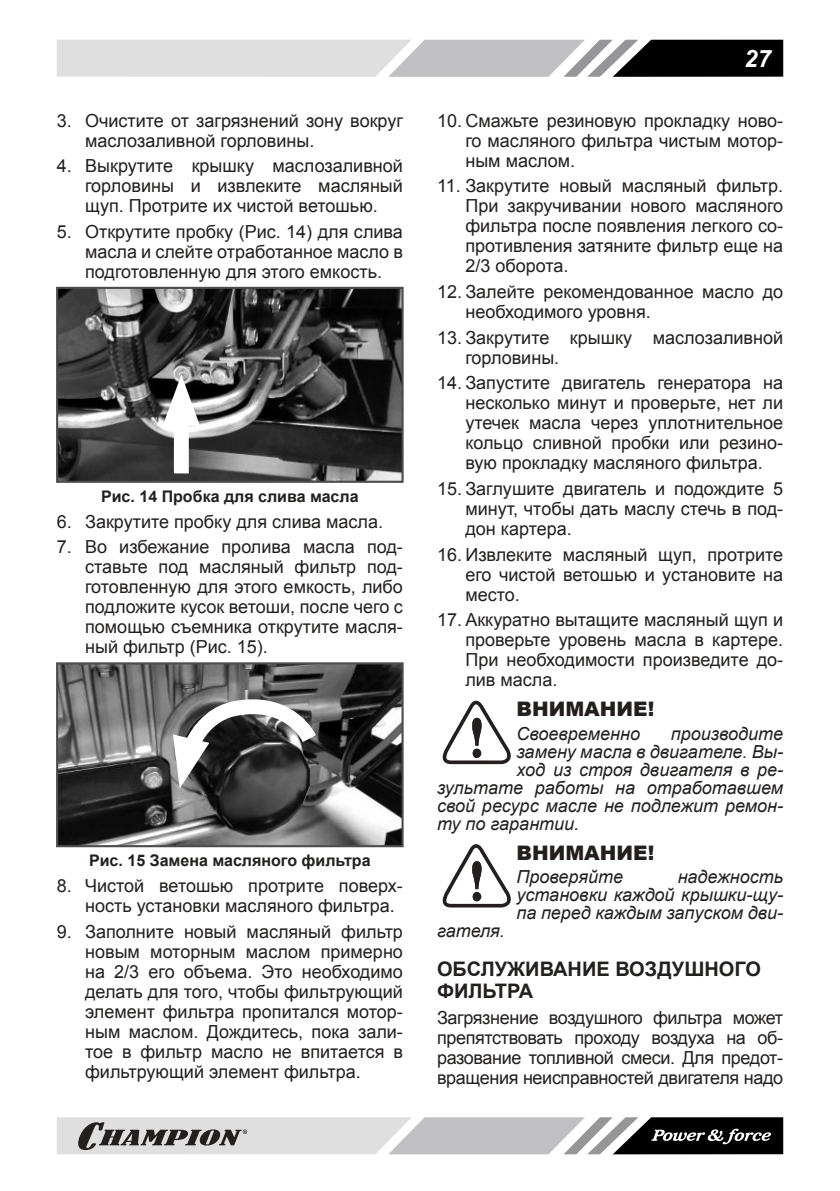
<style>
.page{position:relative;width:840px;height:1191px;background:#fff}
.page>*{position:absolute;margin:0;border:0;box-sizing:border-box;transform-origin:0 0}
.t1{font:italic 700 24px "Arial";color:#fff}
.t2{font:700 20px/22px "Arial";color:#241f1f}
.t3{font:900 20px "Arial";color:#241f1f}
.t4{font:18px/20px "Arial";color:#241f1f;text-align:justify}
.t5{font:italic 18px/18px "Arial";color:#241f1f;text-align:justify}
.t6{font:700 16px "Arial";color:#241f1f}
</style>
<div class="page">
<svg style="left:57px;top:40px;width:725px;height:37px;background:#aaa"></svg>
<svg style="left:57px;top:1117px;width:725px;height:37px;background:#a4a3a3"></svg>
<img style="left:59px;top:290px;width:341px;height:190px">
<div style="left:56px;top:287px;width:347px;height:196px;border:2px solid #4e4b4c"></div>
<div style="left:174px;top:404px;width:15px;height:69px;background:#fff"></div>
<svg style="left:163px;top:375px;width:37px;height:51px"></svg>
<img style="left:59px;top:665px;width:341px;height:179px">
<div style="left:56px;top:662px;width:347px;height:185px;border:2px solid #4e4b4c"></div>
<svg style="left:171px;top:682px;width:158px;height:106px"></svg>
<svg style="left:442px;top:700px;width:69px;height:64px"></svg>
<svg style="left:442px;top:844px;width:69px;height:63px"></svg>
<p class="t4" style="left:85px;top:110px;width:319px;text-indent:-28px">3. Очистите от загрязнений зону вокруг маслозаливной горловины.</p>
<p class="t4" style="left:85px;top:156px;width:319px;text-indent:-28px">4. Выкрутите крышку маслозаливной горловины и извлеките масляный щуп. Протрите их чистой ветошью.</p>
<p class="t4" style="left:85px;top:222px;width:319px;text-indent:-28px">5. Открутите пробку (Рис. 14) для слива масла и слейте отработанное масло в подготовленную для этого емкость.</p>
<p class="t6" style="left:101px;top:486px;width:259px">Рис. 14 Пробка для слива масла</p>
<p class="t4" style="left:57px;top:511px;width:328px">6. Закрутите пробку для слива масла.</p>
<p class="t4" style="left:85px;top:537px;width:319px;text-indent:-28px">7. Во избежание пролива масла под&shy;ставьте под масляный фильтр под&shy;готовленную для этого емкость, либо подложите кусок ветоши, после чего с помощью съемника открутите масля&shy;ный фильтр (Рис. 15).</p>
<p class="t6" style="left:89px;top:850px;width:283px">Рис. 15 Замена масляного фильтра</p>
<p class="t4" style="left:85px;top:876px;width:319px;text-indent:-28px">8. Чистой ветошью протрите поверх&shy;ность установки масляного фильтра.</p>
<p class="t4" style="left:85px;top:921px;width:319px;text-indent:-28px">9. Заполните новый масляный фильтр новым моторным маслом примерно на 2/3 его объема. Это необходимо делать для того, чтобы фильтрующий элемент фильтра пропитался мотор&shy;ным маслом. Дождитесь, пока зали&shy;тое в фильтр масло не впитается в фильтрующий элемент фильтра.</p>
<h1 class="t1" style="left:743px;top:44px;width:28px">27</h1>
<p class="t4" style="left:465px;top:110px;width:319px;text-indent:-28px">10. Смажьте резиновую прокладку ново&shy;го масляного фильтра чистым мотор&shy;ным маслом.</p>
<p class="t4" style="left:465px;top:176px;width:319px;text-indent:-28px">11. Закрутите новый масляный фильтр.<br>При закручивании нового масляного фильтра после появления легкого со&shy;противления затяните фильтр еще на 2/3 оборота.</p>
<p class="t4" style="left:465px;top:282px;width:319px;text-indent:-28px">12. Залейте рекомендованное масло до необходимого уровня.</p>
<p class="t4" style="left:465px;top:327px;width:319px;text-indent:-28px">13. Закрутите крышку маслозаливной горловины.</p>
<p class="t4" style="left:465px;top:373px;width:319px;text-indent:-28px">14. Запустите двигатель генератора на несколько минут и проверьте, нет ли утечек масла через уплотнительное кольцо сливной пробки или резино&shy;вую прокладку масляного фильтра.</p>
<p class="t4" style="left:465px;top:479px;width:319px;text-indent:-28px">15. Заглушите двигатель и подождите 5 минут, чтобы дать маслу стечь в под&shy;дон картера.</p>
<p class="t4" style="left:465px;top:544px;width:319px;text-indent:-28px">16. Извлеките масляный щуп, протрите его чистой ветошью и установите на место.</p>
<p class="t4" style="left:465px;top:610px;width:319px;text-indent:-28px">17. Аккуратно вытащите масляный щуп и проверьте уровень масла в картере.<br>При необходимости произведите до&shy;лив масла.</p>
<p class="t3" style="left:516px;top:694px;width:139px">ВНИМАНИЕ!</p>
<p class="t5" style="left:516px;top:724px;width:125px">Своевременно</p>
<p class="t5" style="left:670px;top:724px;width:114px">производите</p>
<p class="t5" style="left:516px;top:742px;width:268px">замену масла в двигателе. Вы-</p>
<p class="t5" style="left:516px;top:760px;width:268px">ход из строя двигателя в ре-</p>
<p class="t5" style="left:437px;top:778px;width:347px">зультате работы на отработавшем</p>
<p class="t5" style="left:437px;top:796px;width:347px">свой ресурс масле не подлежит ремон-</p>
<p class="t5" style="left:437px;top:814px;width:144px">ту по гарантии.</p>
<p class="t3" style="left:516px;top:838px;width:139px">ВНИМАНИЕ!</p>
<p class="t5" style="left:516px;top:868px;width:108px">Проверяйте</p>
<p class="t5" style="left:516px;top:868px;width:268px;text-indent:161px">надежность установки каждой крышки-щу&shy;па перед каждым запуском дви-</p>
<p class="t5" style="left:437px;top:922px;width:69px">гателя.</p>
<p class="t2" style="left:437px;top:958px;width:325px">ОБСЛУЖИВАНИЕ ВОЗДУШНОГО<br>ФИЛЬТРА</p>
<p class="t4" style="left:437px;top:1007px;width:347px">Загрязнение воздушного фильтра может препятствовать проходу воздуха на об&shy;разование топливной смеси. Для предот&shy;вращения неисправностей двигателя надо</p>
</div>
